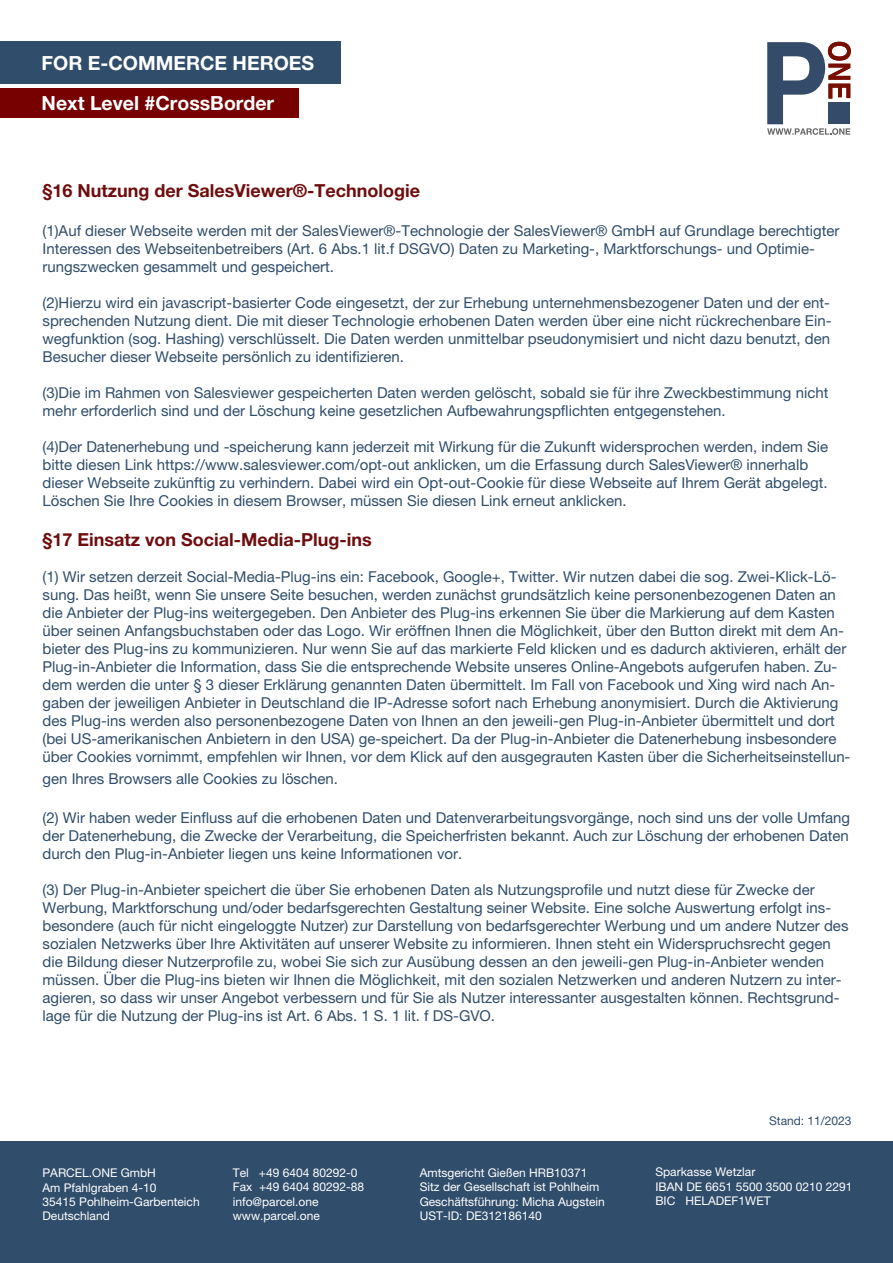
<style>
.page{position:relative;width:893px;height:1263px;background:#fff}
.page>*{position:absolute;margin:0;border:0;box-sizing:border-box;transform-origin:0 0}
.t1{font:700 19.5px "Helvetica Neue LT Pro";color:#fff}
.t2{font:700 18px "Helvetica Neue LT Pro";color:#6f0d0e}
.t3{font:15px/18px "Helvetica Neue LT Pro";color:#304d6b}
.t4{font:12px/14.4px "Helvetica Neue LT Pro";color:#fff}
.t5{font:12px "Helvetica Neue LT Pro";color:#304d6b}
</style>
<div class="page">
<div style="left:0;top:1141px;width:893px;height:122px;background:#304d6b"></div>
<div style="left:0;top:42px;width:341px;height:42px;background:#304d6b"></div>
<div style="left:0;top:88px;width:298px;height:30px;background:#700"></div>
<svg style="left:767px;top:42px;width:84px;height:93px"></svg>
<div style="left:828px;top:102px;width:22px;height:22px;background:#354b6a"></div>
<p class="t1" style="left:42px;top:51px;width:274px">FOR E-COMMERCE HEROES</p>
<p class="t1" style="left:42px;top:91px;width:234px">Next Level #CrossBorder</p>
<p class="t2" style="left:43px;top:179px;width:379px">§16 Nutzung der SalesViewer®-Technologie</p>
<p class="t3" style="left:43px;top:222px;width:799px">(1)Auf dieser Webseite werden mit der SalesViewer®-Technologie der SalesViewer® GmbH auf Grundlage berechtigter<br>Interessen des Webseitenbetreibers (Art. 6 Abs.1 lit.f DSGVO) Daten zu Marketing-, Marktforschungs- und Optimie&shy;rungszwecken gesammelt und gespeichert.</p>
<p class="t3" style="left:43px;top:294px;width:791px;text-align:justify">(2)Hierzu wird ein javascript-basierter Code eingesetzt, der zur Erhebung unternehmensbezogener Daten und der ent&shy;sprechenden Nutzung dient. Die mit dieser Technologie erhobenen Daten werden über eine nicht rückrechenbare Ein&shy;wegfunktion (sog. Hashing) verschlüsselt. Die Daten werden unmittelbar pseudonymisiert und nicht dazu benutzt, den Besucher dieser Webseite persönlich zu identifizieren.</p>
<p class="t3" style="left:43px;top:384px;width:787px">(3)Die im Rahmen von Salesviewer gespeicherten Daten werden gelöscht, sobald sie für ihre Zweckbestimmung nicht mehr erforderlich sind und der Löschung keine gesetzlichen Aufbewahrungspflichten entgegenstehen.</p>
<p class="t3" style="left:43px;top:438px;width:787px">(4)Der Datenerhebung und -speicherung kann jederzeit mit Wirkung für die Zukunft widersprochen werden, indem Sie bitte diesen Link https://www.salesviewer.com/opt-out anklicken, um die Erfassung durch SalesViewer® innerhalb dieser Webseite zukünftig zu verhindern. Dabei wird ein Opt-out-Cookie für diese Webseite auf Ihrem Gerät abgelegt.<br>Löschen Sie Ihre Cookies in diesem Browser, müssen Sie diesen Link erneut anklicken.</p>
<p class="t2" style="left:43px;top:528px;width:331px">§17 Einsatz von Social-Media-Plug-ins</p>
<p class="t3" style="left:43px;top:567px;width:809px">(1) Wir setzen derzeit Social-Media-Plug-ins ein: Facebook, Google+, Twitter. Wir nutzen dabei die sog. Zwei-Klick-Lö&shy;sung. Das heißt, wenn Sie unsere Seite besuchen, werden zunächst grundsätzlich keine personenbezogenen Daten an die Anbieter der Plug-ins weitergegeben. Den Anbieter des Plug-ins erkennen Sie über die Markierung auf dem Kasten über seinen Anfangsbuchstaben oder das Logo. Wir eröffnen Ihnen die Möglichkeit, über den Button direkt mit dem An&shy;bieter des Plug-ins zu kommunizieren. Nur wenn Sie auf das markierte Feld klicken und es dadurch aktivieren, erhält der Plug-in-Anbieter die Information, dass Sie die entsprechende Website unseres Online-Angebots aufgerufen haben. Zu&shy;dem werden die unter § 3 dieser Erklärung genannten Daten übermittelt. Im Fall von Facebook und Xing wird nach An&shy;gaben der jeweiligen Anbieter in Deutschland die IP-Adresse sofort nach Erhebung anonymisiert. Durch die Aktivierung des Plug-ins werden also personenbezogene Daten von Ihnen an den jeweili-gen Plug-in-Anbieter übermittelt und dort (bei US-amerikanischen Anbietern in den USA) ge-speichert. Da der Plug-in-Anbieter die Datenerhebung insbesondere über Cookies vornimmt, empfehlen wir Ihnen, vor dem Klick auf den ausgegrauten Kasten über die Sicherheitseinstellun-</p>
<p class="t3" style="left:43px;top:769px;width:297px">gen Ihres Browsers alle Cookies zu löschen.</p>
<p class="t3" style="left:43px;top:809px;width:809px;text-align:justify">(2) Wir haben weder Einfluss auf die erhobenen Daten und Datenverarbeitungsvorgänge, noch sind uns der volle Umfang der Datenerhebung, die Zwecke der Verarbeitung, die Speicherfristen bekannt. Auch zur Löschung der erhobenen Daten durch den Plug-in-Anbieter liegen uns keine Informationen vor.</p>
<p class="t3" style="left:43px;top:881px;width:807px">(3) Der Plug-in-Anbieter speichert die über Sie erhobenen Daten als Nutzungsprofile und nutzt diese für Zwecke der Werbung, Marktforschung und/oder bedarfsgerechten Gestaltung seiner Website. Eine solche Auswertung erfolgt ins&shy;besondere (auch für nicht eingeloggte Nutzer) zur Darstellung von bedarfsgerechter Werbung und um andere Nutzer des sozialen Netzwerks über Ihre Aktivitäten auf unserer Website zu informieren. Ihnen steht ein Widerspruchsrecht gegen die Bildung dieser Nutzerprofile zu, wobei Sie sich zur Ausübung dessen an den jeweili-gen Plug-in-Anbieter wenden müssen. Über die Plug-ins bieten wir Ihnen die Möglichkeit, mit den sozialen Netzwerken und anderen Nutzern zu inter&shy;agieren, so dass wir unser Angebot verbessern und für Sie als Nutzer interessanter ausgestalten können. Rechtsgrund&shy;lage für die Nutzung der Plug-ins ist Art. 6 Abs. 1 S. 1 lit. f DS-GVO.</p>
<p class="t5" style="left:769px;top:1114px;width:84px">Stand: 11/2023</p>
<p class="t4" style="left:43px;top:1165px;width:159px">PARCEL.ONE GmbH<br>Am Pfahlgraben 4-10<br>35415 Pohlheim-Garbenteich<br>Deutschland</p>
<p class="t4" style="left:233px;top:1165px;width:133px">Tel +49 6404 80292-0<br>Fax +49 6404 80292-88 info@parcel.one www.parcel.one</p>
<p class="t4" style="left:420px;top:1165px;width:187px">Amtsgericht Gießen HRB10371<br>Sitz der Gesellschaft ist Pohlheim<br>Geschäftsführung: Micha Augstein<br>UST-ID: DE312186140</p>
<p class="t4" style="left:655px;top:1164px;width:199px">Sparkasse Wetzlar<br>IBAN DE 6651 5500 3500 0210 2291<br>BIC HELADEF1WET</p>
</div>
